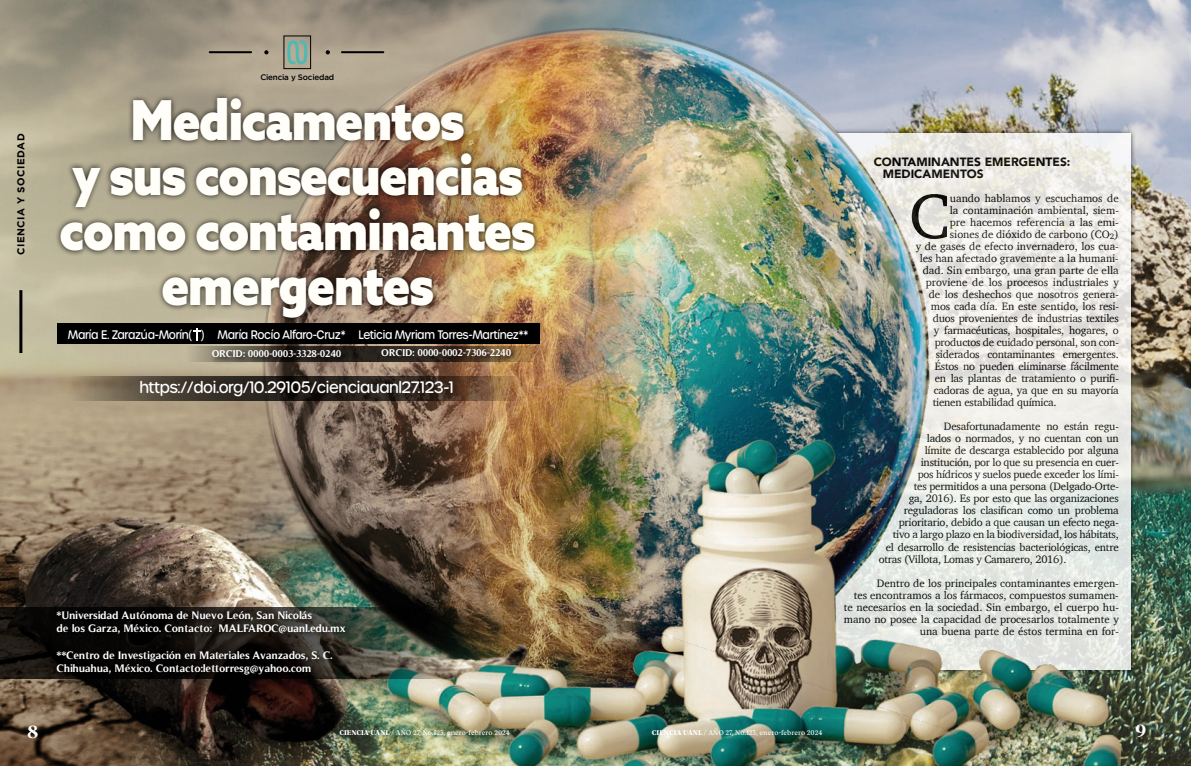
<style>
.page{position:relative;width:1191px;height:766px;background:#fff}
.page>*{position:absolute;margin:0;border:0;box-sizing:border-box;transform-origin:0 0}
.t1{font:64.7px "Charter";color:#000}
.t2{font:900 55px/55px "Azo Sans";letter-spacing:-.03em;color:#fffef9;text-align:center;scale:.9 1}
.t3{font:700 18px "TRY Vesterbro";color:#fff;scale:1.1 1}
.t4{font:500 16px "Urbane Rounded";letter-spacing:-.03em;color:#fff;scale:.93 1}
.t5{font:500 12px "Urbane Rounded";letter-spacing:-.03em;color:#fff;scale:.89 1}
.t6{font:900 12px/12px "Avenir";color:#000}
.t7{font:11px "Charter";letter-spacing:-.02em;color:#000}
.t8{font:11px/12px "Charter";color:#000;text-align:right}
.t9{font:700 11px/13.2px "Timeless";color:#fff}
.t10{font:700 10px "Timeless";color:#fff}
.t11{font:700 10px "Gotham";letter-spacing:.05em;color:#000}
.t12{font:500 8px "Gotham";letter-spacing:-.02em;color:#000}
.t13{font:7px "TRY Vesterbro";color:#fff}
.s1{font-weight:800}
</style>
<div class="page">
<img style="left:0;top:0;width:1191px;height:765px">
<hr style="left:19px;top:290px;width:3px;height:63px;background:#000">
<svg style="left:287px;top:40px;width:20px;height:24px"></svg>
<hr style="left:342px;top:51px;width:41px;height:2px;background:#000">
<hr style="left:210px;top:51px;width:41px;height:2px;background:#000">
<svg style="left:326px;top:50px;width:4px;height:4px"></svg>
<svg style="left:264px;top:50px;width:4px;height:4px"></svg>
<div style="left:283px;top:35px;width:28px;height:34px;border:1px solid #000"></div>
<svg style="left:1120px;top:133px;width:10px;height:536px"></svg>
<div style="left:55px;top:92px;width:485px;height:232px;background:#000;opacity:.83"></div>
<div style="left:57px;top:323px;width:482px;height:21px;background:#000"></div>
<img style="left:595px;top:28px;width:525px;height:737px">
<svg style="left:0;top:607px;width:457px;height:71px;background:#30332a"></svg>
<div style="left:54px;top:608px;width:298px;height:73px;background:#000;opacity:.75"></div>
<svg style="left:193px;top:328px;width:7px;height:12px"></svg>
<svg style="left:68px;top:376px;width:457px;height:24px;background:#493c2e"></svg>
<svg style="left:184px;top:346px;width:355px;height:15px"></svg>
<div style="left:378px;top:346px;width:140px;height:17px;background:#000;opacity:.75"></div>
<div style="left:209px;top:347px;width:139px;height:18px;background:#000;opacity:.75"></div>
<p class="t11" style="left:17px;top:255px;width:123px;rotate:-90deg">CIENCIA Y SOCIEDAD</p>
<p class="t12" style="left:260px;top:74px;width:75px">Ciencia y Sociedad</p>
<h2 class="t2" style="left:60px;top:92px;width:530px">Medicamentos<br>y sus consecuencias como contaminantes emergentes</h2>
<p class="t5" style="left:68px;top:326px;width:519px">María E. Zarazúa-Morín( ) María Rocío Alfaro-Cruz* Leticia Myriam Torres-Martínez**</p>
<p class="t10" style="left:212px;top:348px;width:131px">ORCID: 0000-0003-3328-0240</p>
<p class="t10" style="left:381px;top:346px;width:131px">ORCID: 0000-0002-7306-2240</p>
<h3 class="t4" style="left:139px;top:376px;width:339px">https://doi.org/10.29105/cienciauanl27.123-1</h3>
<p class="t9" style="left:57px;top:608px;width:290px">*Universidad Autónoma de Nuevo León, San Nicolás<br>de los Garza, México. Contacto: MALFAROC@uanl.edu.mx</p>
<p class="t9" style="left:57px;top:648px;width:277px">**Centro de Investigación en Materiales Avanzados, S. C.<br>Chihuahua, México. Contacto:lettorresg@yahoo.com</p>
<p class="t6" style="left:882px;top:156px;width:189px;text-indent:-9px">CONTAMINANTES EMERGENTES:<br>MEDICAMENTOS</p>
<h1 class="t1" style="left:909px;top:175px;width:42px">C</h1>
<p class="t8" style="left:949px;top:192px;width:170px">uando hablamos y escuchamos de</p>
<p class="t8" style="left:949px;top:204px;width:170px">la contaminación ambiental, siem-</p>
<p class="t8" style="left:949px;top:216px;width:170px">pre hacemos referencia a las emi-</p>
<p class="t8" style="left:949px;top:228px;width:170px">siones de dióxido de carbono (CO<sub>2</sub>)</p>
<p class="t8" style="left:915px;top:240px;width:205px">y de gases de efecto invernadero, los cua-</p>
<p class="t8" style="left:919px;top:252px;width:201px">les han afectado gravemente a la humani-</p>
<p class="t8" style="left:922px;top:264px;width:197px">dad. Sin embargo, una gran parte de ella</p>
<p class="t8" style="left:925px;top:276px;width:195px">proviene de los procesos industriales y</p>
<p class="t8" style="left:928px;top:288px;width:192px">de los deshechos que nosotros genera-</p>
<p class="t8" style="left:930px;top:300px;width:190px">mos cada día. En este sentido, los resi-</p>
<p class="t7" style="left:932px;top:311px;width:188px">duos provenientes de industrias textiles</p>
<p class="t7" style="left:933px;top:323px;width:187px">y farmacéuticas, hospitales, hogares, o</p>
<p class="t7" style="left:934px;top:335px;width:186px">productos de cuidado personal, son con-</p>
<p class="t7" style="left:935px;top:347px;width:185px">siderados contaminantes emergentes.</p>
<p class="t7" style="left:934px;top:359px;width:186px">Éstos no pueden eliminarse fácilmente</p>
<p class="t7" style="left:934px;top:371px;width:186px">en las plantas de tratamiento o purifi-</p>
<p class="t7" style="left:933px;top:383px;width:187px">cadoras de agua, ya que en su mayoría</p>
<p class="t7" style="left:932px;top:395px;width:125px">tienen estabilidad química.</p>
<p class="t7" style="left:944px;top:419px;width:176px">Desafortunadamente no están regu-</p>
<p class="t7" style="left:926px;top:431px;width:194px">lados o normados, y no cuentan con un</p>
<p class="t7" style="left:924px;top:443px;width:196px">límite de descarga establecido por alguna</p>
<p class="t7" style="left:920px;top:455px;width:200px">institución, por lo que su presencia en cuer-</p>
<p class="t7" style="left:917px;top:467px;width:203px">pos hídricos y suelos puede exceder los lími-</p>
<p class="t7" style="left:913px;top:479px;width:207px">tes permitidos a una persona (Delgado-Orte-</p>
<p class="t7" style="left:908px;top:491px;width:212px">ga, 2016). Es por esto que las organizaciones</p>
<p class="t7" style="left:903px;top:503px;width:217px">reguladoras los clasifican como un problema</p>
<p class="t7" style="left:898px;top:515px;width:222px">prioritario, debido a que causan un efecto nega-</p>
<p class="t7" style="left:892px;top:527px;width:228px">tivo a largo plazo en la biodiversidad, los hábitats,</p>
<p class="t7" style="left:885px;top:539px;width:235px">el desarrollo de resistencias bacteriológicas, entre</p>
<p class="t7" style="left:878px;top:551px;width:189px">otras (Villota, Lomas y Camarero, 2016).</p>
<p class="t8" style="left:843px;top:576px;width:277px">Dentro de los principales contaminantes emergen-<br>tes encontramos a los fármacos, compuestos sumamen&shy;te necesarios en la sociedad. Sin embargo, el cuerpo hu&shy;mano no posee la capacidad de procesarlos totalmente y una buena parte de éstos termina en for-</p>
<h3 class="t3" style="left:27px;top:719px;width:12px">8</h3>
<p class="t13" style="left:339px;top:727px;width:172px"><span class="s1">CIENCIA UANL /</span> AÑO 27, No.123, enero-febrero 2024</p>
<p class="t13" style="left:652px;top:727px;width:172px"><span class="s1">CIENCIA UANL /</span> AÑO 27, No.123, enero-febrero 2024</p>
<h3 class="t3" style="left:1135px;top:719px;width:12px">9</h3>
</div>
